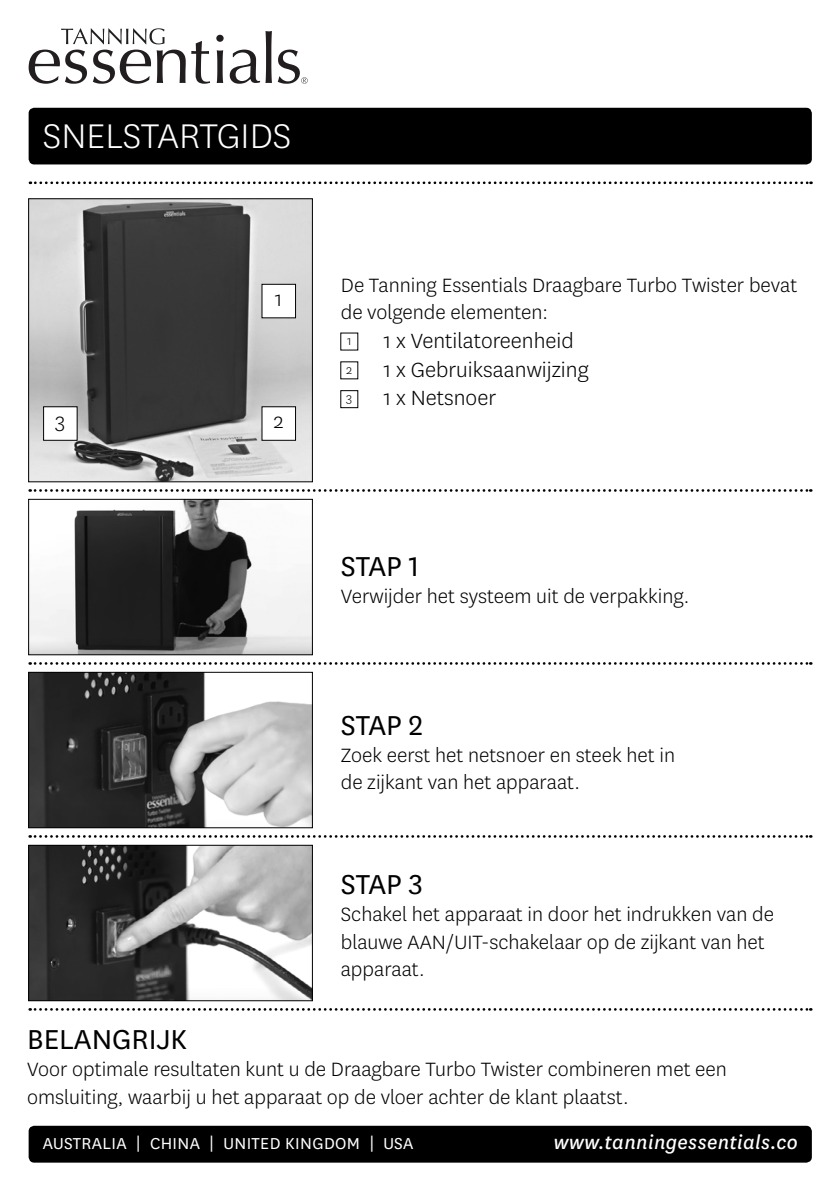
<style>
.page{position:relative;width:840px;height:1191px;background:#fff}
.page>*{position:absolute;margin:0;border:0;box-sizing:border-box;transform-origin:0 0}
.t1{font:300 40px "National";color:#fff}
.t2{font:32px "National";color:#000}
.t3{font:300 24px/28.8px "National";color:#000}
.t4{font:300 23.6px "National";color:#000}
.t5{font:300 22.4px/27px "National";color:#000}
.t6{font:italic 22px "National";letter-spacing:.02em;color:#fff}
.t7{font:18.4px "National";letter-spacing:.02em;color:#fff}
.t8{font:300 14px/28.8px "National";color:#000;text-align:justify}
</style>
<div class="page">
<div style="left:29px;top:108px;width:782px;height:56px;background:#000;border-radius:6px"></div>
<svg style="left:29px;top:28px;width:181px;height:56px"></svg>
<svg style="left:216px;top:35px;width:7px;height:7px"></svg>
<svg style="left:217px;top:50px;width:6px;height:33px"></svg>
<svg style="left:229px;top:31px;width:78px;height:53px"></svg>
<div style="left:29px;top:1125px;width:782px;height:37px;background:#000;border-radius:6px"></div>
<svg style="left:30px;top:181px;width:781px;height:3px"></svg>
<img style="left:30px;top:200px;width:280px;height:280px">
<div style="left:28px;top:198px;width:284px;height:284px;border:1px solid #000"></div>
<img style="left:30px;top:501px;width:280px;height:152px">
<div style="left:28px;top:499px;width:284px;height:156px;border:1px solid #000"></div>
<img style="left:30px;top:674px;width:280px;height:152px">
<div style="left:28px;top:672px;width:284px;height:156px;border:1px solid #000"></div>
<img style="left:30px;top:847px;width:280px;height:152px">
<div style="left:28px;top:845px;width:284px;height:156px;border:1px solid #000"></div>
<svg style="left:30px;top:489px;width:780px;height:3px"></svg>
<svg style="left:30px;top:662px;width:780px;height:3px"></svg>
<svg style="left:30px;top:835px;width:780px;height:2px"></svg>
<svg style="left:30px;top:1008px;width:780px;height:2px"></svg>
<div style="left:340px;top:390px;width:18px;height:18px;border:1px solid #000"></div>
<div style="left:262px;top:284px;width:33px;height:34px;background:#fff"></div>
<div style="left:262px;top:407px;width:33px;height:33px;background:#fff"></div>
<div style="left:44px;top:407px;width:33px;height:33px;background:#fff"></div>
<div style="left:43px;top:406px;width:34px;height:34px;border:1px solid #000"></div>
<h1 class="t1" style="left:43px;top:110px;width:250px">SNELSTARTGIDS</h1>
<p class="t4" style="left:275px;top:284px;width:9px">1</p>
<p class="t4" style="left:55px;top:406px;width:12px">3</p>
<p class="t4" style="left:273px;top:406px;width:12px">2</p>
<p class="t5" style="left:340px;top:271px;width:458px">De Tanning Essentials Draagbare Turbo Twister bevat de volgende elementen:</p>
<p class="t3" style="left:383px;top:325px;width:207px">1 x Ventilatoreenheid<br>1 x Gebruiksaanwijzing<br>1 x Netsnoer</p>
<p class="t8" style="left:346px;top:326px;width:8px">1<br>2<br>3</p>
<h2 class="t2" style="left:340px;top:545px;width:80px">STAP 1</h2>
<p class="t5" style="left:340px;top:581px;width:350px">Verwijder het systeem uit de verpakking.</p>
<h2 class="t2" style="left:340px;top:704px;width:84px">STAP 2</h2>
<p class="t5" style="left:340px;top:741px;width:335px">Zoek eerst het netsnoer en steek het in de zijkant van het apparaat.</p>
<h2 class="t2" style="left:340px;top:864px;width:83px">STAP 3</h2>
<p class="t5" style="left:340px;top:900px;width:434px">Schakel het apparaat in door het indrukken van de blauwe AAN/UIT-schakelaar op de zijkant van het apparaat.</p>
<h2 class="t2" style="left:27px;top:1019px;width:161px">BELANGRIJK</h2>
<p class="t5" style="left:27px;top:1055px;width:700px">Voor optimale resultaten kunt u de Draagbare Turbo Twister combineren met een omsluiting, waarbij u het apparaat op de vloer achter de klant plaatst.</p>
<p class="t7" style="left:43px;top:1131px;width:372px">AUSTRALIA | CHINA | UNITED KINGDOM | USA</p>
<p class="t6" style="left:553px;top:1128px;width:245px">www.tanningessentials.co</p>
</div>
